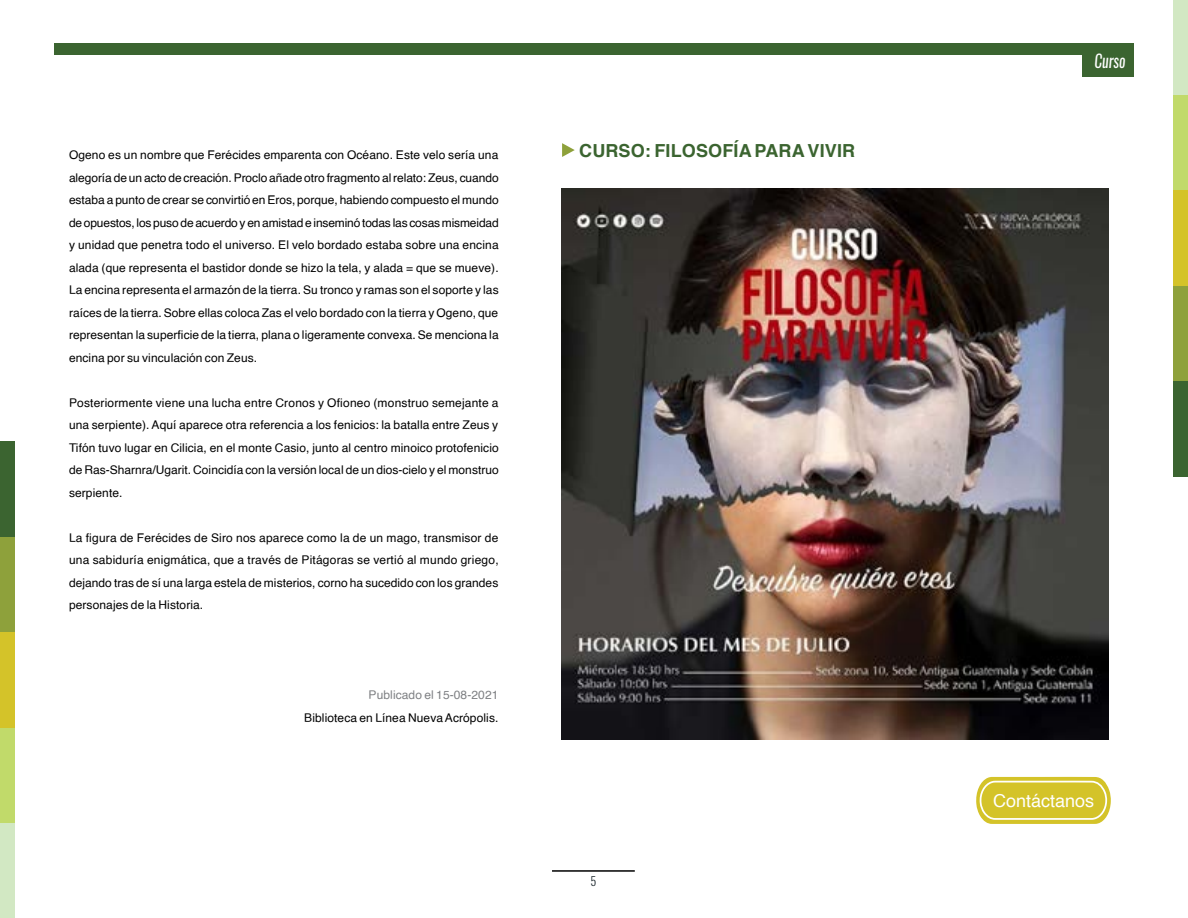
<style>
.page{position:relative;width:1188px;height:918px;background:#fff}
.page>*{position:absolute;margin:0;border:0;box-sizing:border-box;transform-origin:0 0}
.t1{font:700 18px "Helvetica";letter-spacing:.01em;color:#3b6430}
.t2{font:18px "Helvetica";color:#fff}
.t3{font:italic 17.7px "Oswald";color:#fff;scale:.85 1}
.t4{font:12px/22.5px "Helvetica";letter-spacing:.01em;color:#000;text-align:justify}
.t5{font:12px "Helvetica";letter-spacing:.01em;color:#7e8083}
.t6{font:300 12px "Oswald";color:#182329}
</style>
<div class="page">
<img style="left:562px;top:189px;width:546px;height:551px">
<div style="left:1083px;top:55px;width:51px;height:22px;background:#3b6430"></div>
<div style="left:54px;top:43px;width:1080px;height:12px;background:#3b6430"></div>
<hr style="left:552px;top:870px;width:83px;height:2px;background:#000">
<div style="left:0;top:823px;width:15px;height:95px;background:#d2e8c3"></div>
<div style="left:0;top:727px;width:15px;height:96px;background:#c1da6a"></div>
<div style="left:0;top:632px;width:15px;height:95px;background:#d4c329"></div>
<div style="left:0;top:537px;width:15px;height:95px;background:#8ea13b"></div>
<div style="left:0;top:441px;width:15px;height:96px;background:#3b6430"></div>
<div style="left:1173px;top:0;width:15px;height:95px;background:#d2e8c3"></div>
<div style="left:1173px;top:95px;width:15px;height:96px;background:#c1da6a"></div>
<div style="left:1173px;top:191px;width:15px;height:95px;background:#d4c329"></div>
<div style="left:1173px;top:286px;width:15px;height:95px;background:#8ea13b"></div>
<div style="left:1173px;top:381px;width:15px;height:96px;background:#3b6430"></div>
<svg style="left:976px;top:777px;width:135px;height:47px;background:#d9cb46"></svg>
<svg style="left:562px;top:143px;width:13px;height:14px"></svg>
<p class="t4" style="left:69px;top:144px;width:431px">Ogeno es un nombre que Ferécides emparenta con Océano. Este velo sería una alegoría de un acto de creación. Proclo añade otro fragmento al relato: Zeus, cuando estaba a punto de crear se convirtió en Eros, porque, habiendo compuesto el mundo de opuestos, los puso de acuerdo y en amistad e inseminó todas las cosas mismeidad y unidad que penetra todo el universo. El velo bordado estaba sobre una encina alada (que representa el bastidor donde se hizo la tela, y alada = que se mueve).<br>La encina representa el armazón de la tierra. Su tronco y ramas son el soporte y las raíces de la tierra. Sobre ellas coloca Zas el velo bordado con la tierra y Ogeno, que representan la superficie de la tierra, plana o ligeramente convexa. Se menciona la encina por su vinculación con Zeus.</p>
<p class="t4" style="left:69px;top:391px;width:431px">Posteriormente viene una lucha entre Cronos y Ofioneo (monstruo semejante a una serpiente). Aquí aparece otra referencia a los fenicios: la batalla entre Zeus y Tifón tuvo lugar en Cilicia, en el monte Casio, junto al centro minoico protofenicio de Ras-Sharnra/Ugarit. Coincidía con la versión local de un dios-cielo y el monstruo serpiente.</p>
<p class="t4" style="left:69px;top:526px;width:431px">La figura de Ferécides de Siro nos aparece como la de un mago, transmisor de una sabiduría enigmática, que a través de Pitágoras se vertió al mundo griego, dejando tras de sí una larga estela de misterios, corno ha sucedido con los grandes personajes de la Historia.</p>
<p class="t5" style="left:369px;top:686px;width:131px">Publicado el 15-08-2021</p>
<p class="t4" style="left:304px;top:706px;width:196px">Biblioteca en Línea Nueva Acrópolis.</p>
<h1 class="t1" style="left:579px;top:136px;width:277px">CURSO: FILOSOFÍA PARA VIVIR</h1>
<p class="t6" style="left:591px;top:873px;width:7px">5</p>
<h2 class="t3" style="left:1095px;top:48px;width:38px">Curso</h2>
<h1 class="t2" style="left:993px;top:786px;width:103px">Contáctanos</h1>
</div>
